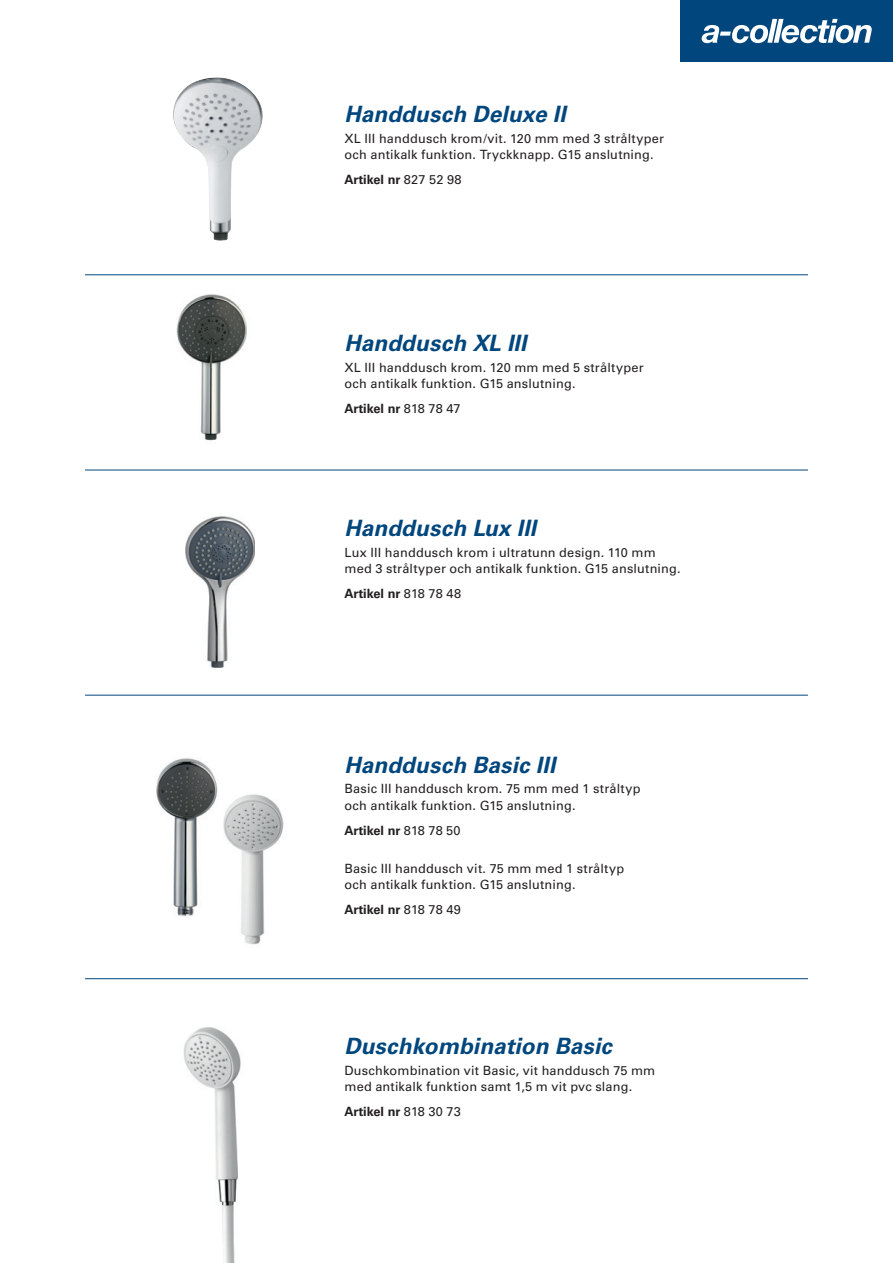
<style>
.page{position:relative;width:893px;height:1263px;background:#fff}
.page>*{position:absolute;margin:0;border:0;box-sizing:border-box;transform-origin:0 0}
.t1{font:italic 700 22.5px "Univers";letter-spacing:.005em;color:#01467d}
.t2{font:12.75px/16.5px "Univers";letter-spacing:.015em;color:#231f20}
.t3{font:700 12.75px "Univers";color:#231f20}
.s1{font-weight:400}
</style>
<div class="page">
<div style="left:680px;top:0;width:213px;height:62px;background:#01467d"></div>
<svg style="left:702px;top:19px;width:170px;height:24px"></svg>
<hr style="left:85px;top:978px;width:723px;height:1px;background:#01467d">
<hr style="left:85px;top:274px;width:723px;height:1px;background:#01467d">
<hr style="left:85px;top:470px;width:723px;height:1px;background:#01467d">
<hr style="left:85px;top:695px;width:723px;height:1px;background:#01467d">
<img style="left:176px;top:294px;width:71px;height:147px">
<img style="left:185px;top:517px;width:69px;height:150px">
<img style="left:183px;top:1027px;width:58px;height:236px">
<img style="left:156px;top:758px;width:62px;height:158px">
<img style="left:223px;top:794px;width:61px;height:150px">
<img style="left:173px;top:77px;width:90px;height:164px">
<h1 class="t1" style="left:344px;top:106px;width:223px">Handdusch Deluxe II</h1>
<p class="t2" style="left:344px;top:131px;width:321px">XL III handdusch krom/vit. 120 mm med 3 stråltyper och antikalk funktion. Tryckknapp. G15 anslutning.</p>
<p class="t3" style="left:344px;top:175px;width:119px">Artikel nr <span class="s1">827 52 98</span></p>
<h1 class="t1" style="left:344px;top:335px;width:184px">Handdusch XL III</h1>
<p class="t2" style="left:344px;top:360px;width:301px">XL III handdusch krom. 120 mm med 5 stråltyper och antikalk funktion. G15 anslutning.</p>
<p class="t3" style="left:344px;top:404px;width:118px">Artikel nr <span class="s1">818 78 47</span></p>
<h1 class="t1" style="left:344px;top:519px;width:193px">Handdusch Lux III</h1>
<p class="t2" style="left:344px;top:545px;width:338px">Lux III handdusch krom i ultratunn design. 110 mm med 3 stråltyper och antikalk funktion. G15 anslutning.</p>
<p class="t3" style="left:344px;top:589px;width:118px">Artikel nr <span class="s1">818 78 48</span></p>
<h1 class="t1" style="left:344px;top:756px;width:212px">Handdusch Basic III</h1>
<p class="t2" style="left:344px;top:782px;width:298px">Basic III handdusch krom. 75 mm med 1 stråltyp och antikalk funktion. G15 anslutning.</p>
<p class="t3" style="left:344px;top:825px;width:118px">Artikel nr <span class="s1">818 78 50</span></p>
<p class="t2" style="left:344px;top:861px;width:281px">Basic III handdusch vit. 75 mm med 1 stråltyp och antikalk funktion. G15 anslutning.</p>
<p class="t3" style="left:344px;top:905px;width:118px">Artikel nr <span class="s1">818 78 49</span></p>
<h1 class="t1" style="left:344px;top:1037px;width:269px">Duschkombination Basic</h1>
<p class="t2" style="left:344px;top:1063px;width:312px">Duschkombination vit Basic, vit handdusch 75 mm med antikalk funktion samt 1,5 m vit pvc slang.</p>
<p class="t3" style="left:344px;top:1107px;width:118px">Artikel nr <span class="s1">818 30 73</span></p>
</div>
